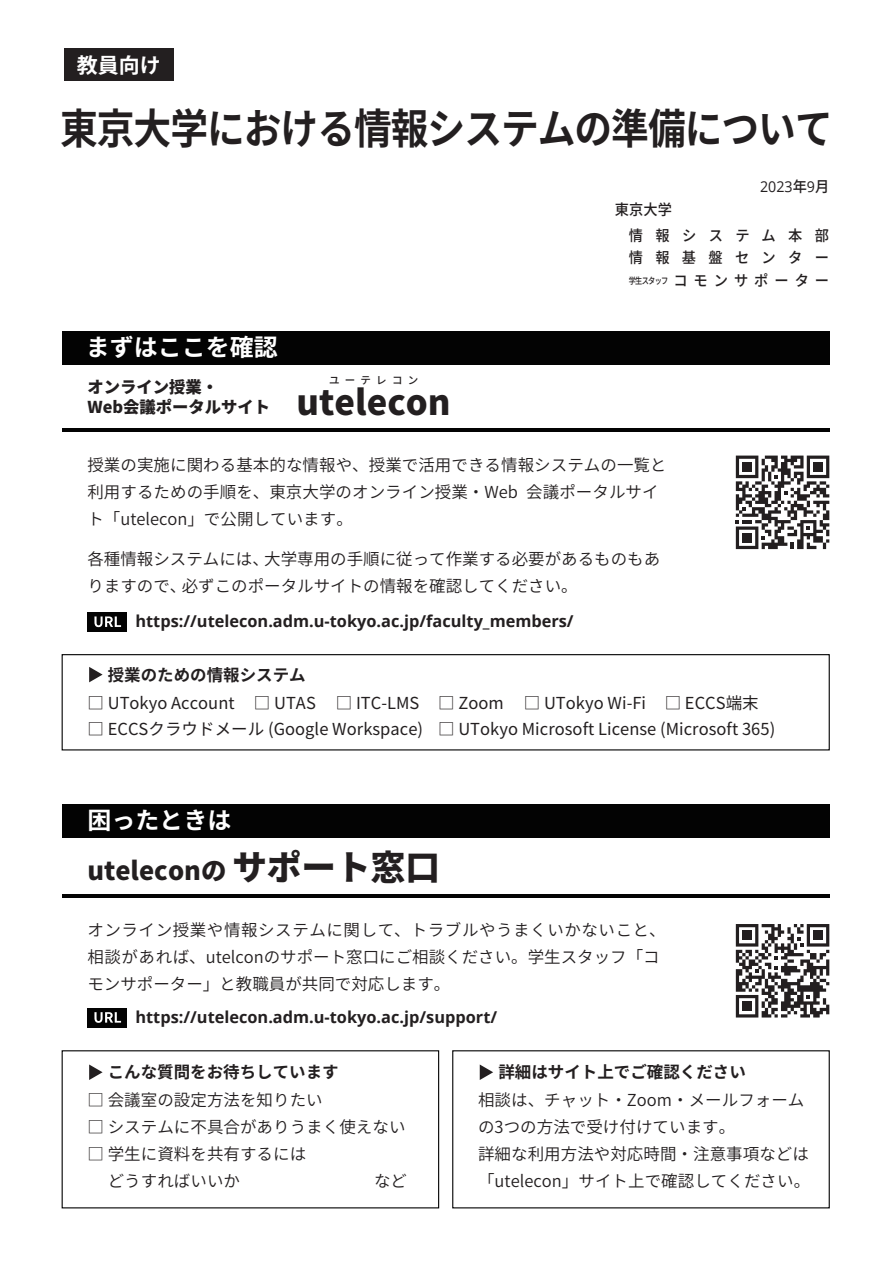
<style>
.page{position:relative;width:893px;height:1263px;background:#fff}
.page>*{position:absolute;margin:0;border:0;box-sizing:border-box;transform-origin:0 0}
.t1{font:700 42px "Source Han Sans JP";letter-spacing:-.03em;color:#231f20;scale:.9 1}
.t2{font:800 34.65px "Source Han Sans JP";color:#231f20}
.t3{font:800 25.5px "Source Han Sans JP";color:#231f20}
.t4{font:700 24px "Source Han Sans JP";color:#fff}
.t5{font:700 21px "Source Han Sans JP";color:#fff}
.t6{font:16.5px/27px "Source Han Sans JP";letter-spacing:.005em;color:#231f20}
.t7{font:16.5px "Source Han Sans JP";letter-spacing:.005em;color:#231f20}
.t8{font:700 16.5px "Source Han Sans JP";color:#231f20}
.t9{font:700 16.35px "Open Sans";color:#231f20}
.t10{font:800 16.35px/19.5px "Source Han Sans JP";color:#231f20}
.t11{font:500 15px/22.5px "Source Han Sans JP";letter-spacing:.865em;color:#231f20;text-align:right;scale:.95 1}
.t12{font:15px "Open Sans";color:#231f20;scale:.95 1}
.t13{font:500 10.5px "Source Han Sans JP";letter-spacing:.5em;color:#231f20}
.t14{font:500 9px "Source Han Sans JP";letter-spacing:-.1em;color:#231f20;scale:.8 1}
.s1{font-family:"Source Han Sans JP";font-weight:500}
.s2{font-size:34.65px}
</style>
<div class="page">
<div style="left:64px;top:48px;width:109px;height:33px;background:#231f20"></div>
<div style="left:62px;top:331px;width:767px;height:33px;background:#030303"></div>
<hr style="left:62px;top:428px;width:767px;height:4px;background:#030303">
<div style="left:87px;top:612px;width:40px;height:20px;background:#030303"></div>
<svg style="left:94px;top:616px;width:27px;height:11px"></svg>
<svg style="left:736px;top:456px;width:93px;height:93px"></svg>
<div style="left:62px;top:654px;width:768px;height:96px;border:1px solid #030303"></div>
<svg style="left:89px;top:667px;width:14px;height:15px"></svg>
<div style="left:62px;top:804px;width:767px;height:33px;background:#030303"></div>
<hr style="left:62px;top:894px;width:767px;height:3px;background:#030303">
<div style="left:87px;top:1008px;width:40px;height:19px;background:#030303"></div>
<svg style="left:94px;top:1012px;width:27px;height:11px"></svg>
<svg style="left:736px;top:924px;width:93px;height:93px"></svg>
<div style="left:742px;top:1001px;width:10px;height:10px;background:#231f20"></div>
<svg style="left:89px;top:1064px;width:14px;height:16px"></svg>
<svg style="left:480px;top:1064px;width:13px;height:16px"></svg>
<p class="t5" style="left:77px;top:53px;width:85px">教員向け</p>
<h1 class="t1" style="left:60px;top:104px;width:860px">東京大学における情報システムの準備について</h1>
<p class="t11" style="left:615px;top:199px;width:61px">東京大学</p>
<p class="t12" style="left:760px;top:177px;width:74px">2023<span class="s1">年</span>9<span class="s1">月</span></p>
<h3 class="t4" style="left:86px;top:334px;width:194px">まずはここを確認</h3>
<p class="t10" style="left:87px;top:378px;width:184px">オンライン授業・<br>Web会議ポータルサイト</p>
<p class="t13" style="left:329px;top:374px;width:91px">ユーテレコン</p>
<h2 class="t2" style="left:297px;top:383px;width:156px">utelecon</h2>
<p class="t11" style="left:629px;top:224px;width:212px">情報システム本部情報基盤センターコモンサポーター</p>
<p class="t14" style="left:629px;top:276px;width:51px">学生スタッフ</p>
<p class="t6" style="left:87px;top:451px;width:581px">授業の実施に関わる基本的な情報や、授業で活用できる情報システムの一覧と利用するための手順を、東京大学のオンライン授業・Web 会議ポータルサイト「utelecon」で公開しています。</p>
<p class="t6" style="left:87px;top:545px;width:574px">各種情報システムには、大学専用の手順に従って作業する必要があるものもありますので、必ずこのポータルサイトの情報を確認してください。</p>
<p class="t9" style="left:135px;top:610px;width:440px">https://utelecon.adm.u-tokyo.ac.jp/faculty_members/</p>
<p class="t8" style="left:108px;top:665px;width:199px">授業のための情報システム</p>
<p class="t7" style="left:87px;top:693px;width:418px">□ UTokyo Account □ UTAS □ ITC-LMS □ Zoom</p>
<p class="t7" style="left:665px;top:693px;width:96px">□ ECCS端末</p>
<p class="t7" style="left:87px;top:719px;width:689px">□ ECCSクラウドメール (Google Workspace) □ UTokyo Microsoft License (Microsoft 365)</p>
<p class="t7" style="left:524px;top:693px;width:124px">□ UTokyo Wi-Fi</p>
<h3 class="t4" style="left:87px;top:807px;width:146px">困ったときは</h3>
<h3 class="t3" style="left:87px;top:857px;width:354px">uteleconの <span class="s2">サポート窓口</span></h3>
<p class="t6" style="left:87px;top:917px;width:580px">オンライン授業や情報システムに関して、トラブルやうまくいかないこと、相談があれば、utelconのサポート窓口にご相談ください。学生スタッフ「コモンサポーター」と教職員が共同で対応します。</p>
<p class="t9" style="left:135px;top:1005px;width:363px">https://utelecon.adm.u-tokyo.ac.jp/support/</p>
<p class="t8" style="left:108px;top:1063px;width:232px">こんな質問をお待ちしています</p>
<p class="t6" style="left:87px;top:1087px;width:237px">□ 会議室の設定方法を知りたい</p>
<p class="t6" style="left:87px;top:1114px;width:320px">□ システムに不具合がありうまく使えない</p>
<p class="t6" style="left:87px;top:1141px;width:220px">□ 学生に資料を共有するには　 どうすればいいか</p>
<p class="t6" style="left:357px;top:1168px;width:51px">　など</p>
<p class="t8" style="left:498px;top:1063px;width:249px">詳細はサイト上でご確認ください</p>
<p class="t6" style="left:478px;top:1087px;width:334px">相談は、チャット・Zoom・メールフォームの3つの方法で受け付けています。<br>詳細な利用方法や対応時間・注意事項などは「utelecon」サイト上で確認してください。</p>
</div>
